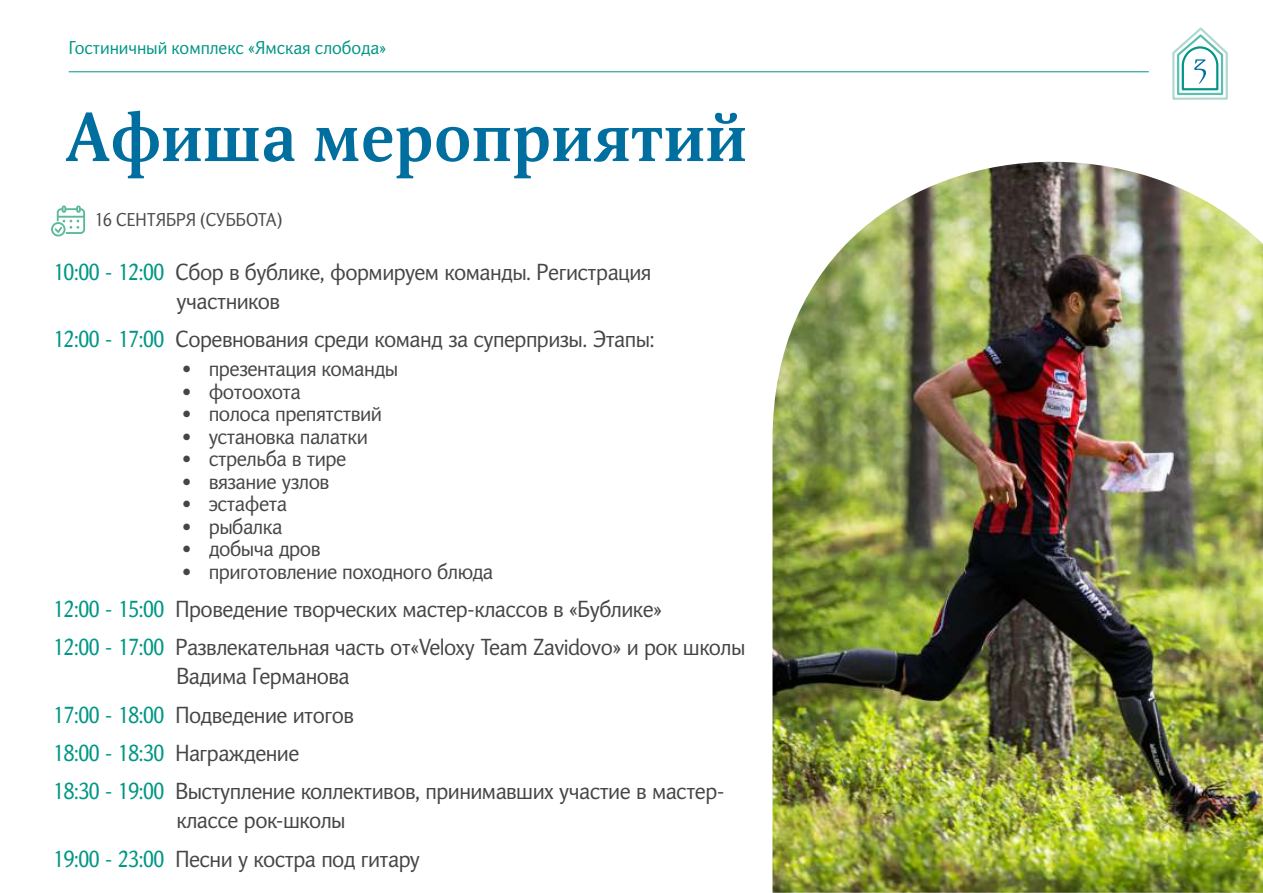
<style>
.page{position:relative;width:1263px;height:893px;background:#fff}
.page>*{position:absolute;margin:0;border:0;box-sizing:border-box;transform-origin:0 0}
.t1{font:700 67.5px "Orbi";letter-spacing:.005em;color:#006e9f}
.t2{font:22.5px/38.4px "Orbi Sans";letter-spacing:-.02em;color:#464646}
.t3{font:21px "Orbi Sans";letter-spacing:-.02em;color:#464646}
.t4{font:18px "Orbi Sans";color:#009685}
.t5{font:18px "Orbi Sans";color:#4b4b4b}
.s1{color:#009685}
</style>
<div class="page">
<hr style="left:69px;top:71px;width:1080px;height:1px;background:#009685">
<svg style="left:1172px;top:27px;width:56px;height:73px"></svg>
<svg style="left:51px;top:205px;width:34px;height:32px"></svg>
<img style="left:772px;top:162px;width:491px;height:731px">
<p class="t4" style="left:69px;top:40px;width:319px">Гостиничный комплекс «Ямская слобода»</p>
<h1 class="t1" style="left:66px;top:111px;width:683px">Афиша мероприятий</h1>
<p class="t5" style="left:95px;top:213px;width:189px">16 СЕНТЯБРЯ (СУББОТА)</p>
<p class="t2" style="left:177px;top:260px;width:476px;line-height:28.5px;text-indent:-123px"><span class="s1">10:00 - 12:00</span> Сбор в бублике, формируем команды. Регистрация участников</p>
<p class="t2" style="left:53px;top:322px;width:603px"><span class="s1">12:00 - 17:00</span> Соревнования среди команд за суперпризы. Этапы:</p>
<p class="t3" style="left:182px;top:360px;width:218px">• презентация команды</p>
<p class="t3" style="left:182px;top:382px;width:121px">• фотоохота</p>
<p class="t3" style="left:182px;top:405px;width:202px">• полоса препятствий</p>
<p class="t3" style="left:182px;top:427px;width:188px">• установка палатки</p>
<p class="t3" style="left:182px;top:450px;width:166px">• стрельба в тире</p>
<p class="t3" style="left:182px;top:472px;width:149px">• вязание узлов</p>
<p class="t3" style="left:182px;top:495px;width:107px">• эстафета</p>
<p class="t3" style="left:182px;top:517px;width:102px">• рыбалка</p>
<p class="t3" style="left:182px;top:540px;width:140px">• добыча дров</p>
<p class="t3" style="left:182px;top:562px;width:313px">• приготовление походного блюда</p>
<p class="t2" style="left:53px;top:592px;width:693px"><span class="s1">12:00 - 15:00</span> Проведение творческих мастер-классов в «Бублике»<br><span class="s1">12:00 - 17:00</span> Развлекательная часть от«Veloxy Team Zavidovo» и рок школы</p>
<p class="t2" style="left:53px;top:659px;width:673px;text-indent:123px">Вадима Германова<br><span class="s1">17:00 - 18:00</span> Подведение итогов<br><span class="s1">18:00 - 18:30</span> Награждение<br><span class="s1">18:30 - 19:00</span> Выступление коллективов, принимавших участие в мастер-</p>
<p class="t2" style="left:53px;top:803px;width:368px;text-indent:123px">классе рок-школы<br><span class="s1">19:00 - 23:00</span> Песни у костра под гитару</p>
</div>
